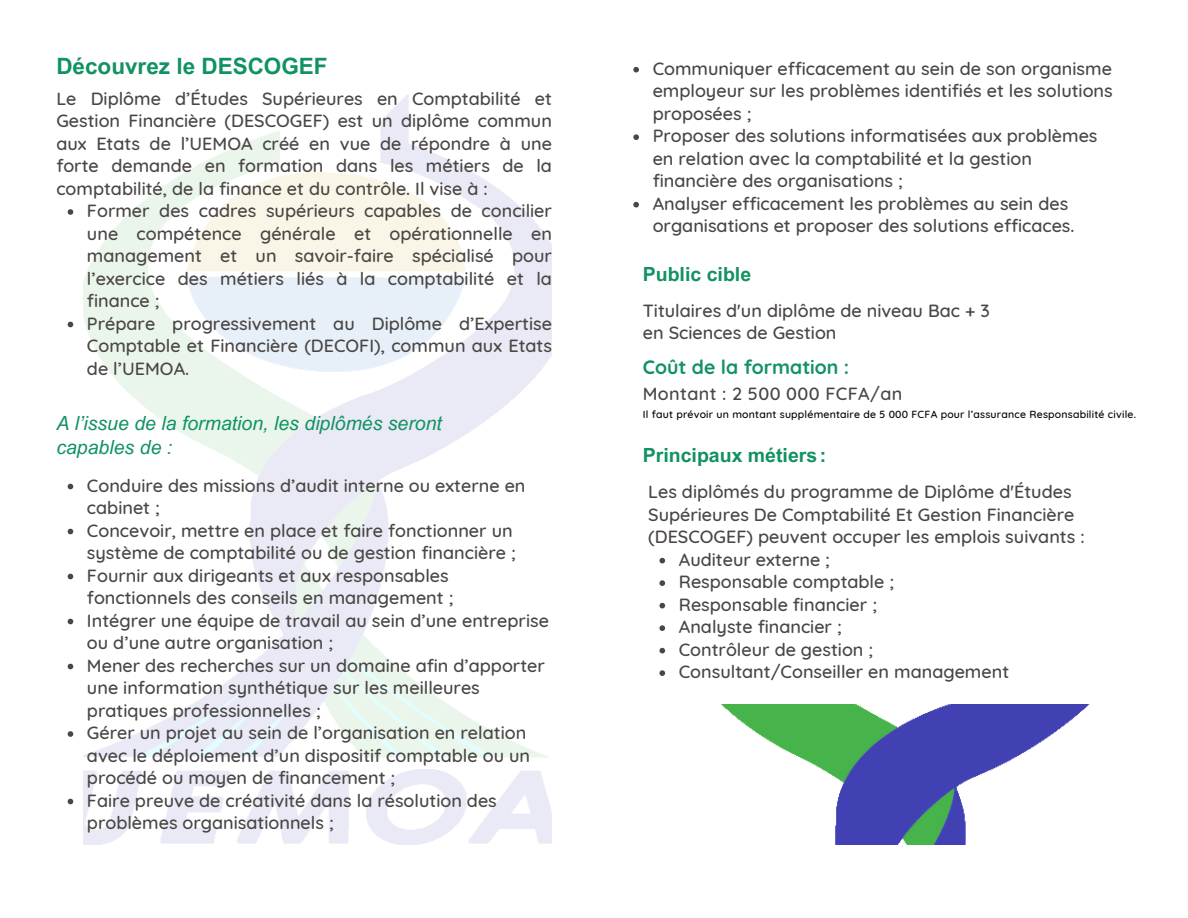
<style>
.page{position:relative;width:1188px;height:918px;background:#fff}
.page>*{position:absolute;margin:0;border:0;box-sizing:border-box;transform-origin:0 0}
.t1{font:700 22.5px "Arial MT Pro";color:#119261}
.t2{font:italic 19.5px/24.8px "Arial MT Pro";color:#119261}
.t3{font:700 19.5px "Arial MT Pro";color:#119261}
.t4{font:700 19.5px "Quicksand";color:#119261}
.t5{font:500 18px/22.5px "Quicksand";color:#4a4645}
.t6{font:500 18px "Quicksand";letter-spacing:.02em;color:#4a4645}
.t7{font:500 10.5px "Quicksand";letter-spacing:.02em;color:#000}
</style>
<div class="page">
<img style="left:721px;top:705px;width:368px;height:139px">
<svg style="left:68px;top:209px;width:5px;height:6px"></svg>
<svg style="left:68px;top:322px;width:5px;height:5px"></svg>
<svg style="left:659px;top:558px;width:6px;height:5px"></svg>
<svg style="left:659px;top:580px;width:6px;height:6px"></svg>
<svg style="left:659px;top:603px;width:6px;height:5px"></svg>
<svg style="left:659px;top:625px;width:6px;height:6px"></svg>
<svg style="left:659px;top:648px;width:6px;height:5px"></svg>
<svg style="left:659px;top:670px;width:6px;height:6px"></svg>
<svg style="left:68px;top:484px;width:5px;height:5px"></svg>
<svg style="left:68px;top:529px;width:5px;height:5px"></svg>
<svg style="left:68px;top:574px;width:5px;height:5px"></svg>
<svg style="left:68px;top:619px;width:5px;height:5px"></svg>
<svg style="left:68px;top:664px;width:5px;height:5px"></svg>
<svg style="left:68px;top:731px;width:5px;height:6px"></svg>
<svg style="left:68px;top:799px;width:5px;height:5px"></svg>
<svg style="left:633px;top:67px;width:6px;height:5px"></svg>
<svg style="left:633px;top:134px;width:6px;height:6px"></svg>
<svg style="left:633px;top:202px;width:6px;height:5px"></svg>
<p class="t1" style="left:56px;top:58px;width:273px">Découvrez le DESCOGEF</p>
<p class="t5" style="left:56px;top:87px;width:497px;text-align:justify">Le Diplôme d’Études Supérieures en Comptabilité et Gestion Financière (DESCOGEF) est un diplôme commun aux Etats de l’UEMOA créé en vue de répondre à une forte demande en formation dans les métiers de la comptabilité, de la finance et du contrôle. Il vise à :</p>
<h3 class="t5" style="left:87px;top:199px;width:467px;text-align:justify">Former des cadres supérieurs capables de concilier une compétence générale et opérationnelle en management et un savoir-faire spécialisé pour l’exercice des métiers liés à la comptabilité et la finance ;</h3>
<p class="t5" style="left:87px;top:312px;width:467px;text-align:justify">Prépare progressivement au Diplôme d’Expertise Comptable et Financière (DECOFI), commun aux Etats de l’UEMOA.</p>
<h2 class="t2" style="left:56px;top:413px;width:387px">A l’issue de la formation, les diplômés seront capables de :</h2>
<p class="t5" style="left:87px;top:474px;width:440px">Conduire des missions d’audit interne ou externe en cabinet ;</p>
<p class="t5" style="left:87px;top:519px;width:430px">Concevoir, mettre en place et faire fonctionner un système de comptabilité ou de gestion financière ;</p>
<h2 class="t5" style="left:87px;top:564px;width:368px">Fournir aux dirigeants et aux responsables fonctionnels des conseils en management ;</h2>
<h2 class="t5" style="left:87px;top:609px;width:463px">Intégrer une équipe de travail au sein d’une entreprise ou d’une autre organisation ;</h2>
<p class="t5" style="left:87px;top:654px;width:459px">Mener des recherches sur un domaine afin d’apporter une information synthétique sur les meilleures pratiques professionnelles ;</p>
<p class="t5" style="left:87px;top:721px;width:445px">Gérer un projet au sein de l’organisation en relation avec le déploiement d’un dispositif comptable ou un procédé ou moyen de financement ;</p>
<p class="t5" style="left:87px;top:789px;width:411px">Faire preuve de créativité dans la résolution des problèmes organisationnels ;</p>
<p class="t5" style="left:653px;top:57px;width:462px;text-align:justify">Communiquer efficacement au sein de son organisme employeur sur les problèmes identifiés et les solutions proposées ;</p>
<p class="t5" style="left:653px;top:124px;width:446px">Proposer des solutions informatisées aux problèmes en relation avec la comptabilité et la gestion financière des organisations ;</p>
<p class="t5" style="left:653px;top:192px;width:423px">Analyser efficacement les problèmes au sein des organisations et proposer des solutions efficaces.</p>
<p class="t3" style="left:643px;top:266px;width:110px">Public cible</p>
<p class="t5" style="left:643px;top:299px;width:348px">Titulaires d'un diplôme de niveau Bac + 3 en Sciences de Gestion</p>
<p class="t4" style="left:643px;top:355px;width:208px">Coût de la formation :</p>
<h2 class="t6" style="left:643px;top:382px;width:261px">Montant : 2 500 000 FCFA/an</h2>
<p class="t7" style="left:643px;top:408px;width:495px">Il faut prévoir un montant supplémentaire de 5 000 FCFA pour l’assurance Responsabilité civile.</p>
<p class="t3" style="left:643px;top:448px;width:185px">Principaux métiers:</p>
<p class="t5" style="left:648px;top:480px;width:438px">Les diplômés du programme de Diplôme d'Études<br>Supérieures De Comptabilité Et Gestion Financière (DESCOGEF) peuvent occuper les emplois suivants :</p>
<p class="t5" style="left:679px;top:548px;width:153px">Auditeur externe ;</p>
<p class="t5" style="left:679px;top:570px;width:217px">Responsable comptable ;</p>
<p class="t5" style="left:679px;top:593px;width:200px">Responsable financier ;</p>
<p class="t5" style="left:679px;top:615px;width:164px">Analyste financier ;</p>
<h2 class="t5" style="left:679px;top:638px;width:196px">Contrôleur de gestion ;</h2>
<h2 class="t5" style="left:679px;top:660px;width:332px">Consultant/Conseiller en management</h2>
</div>
